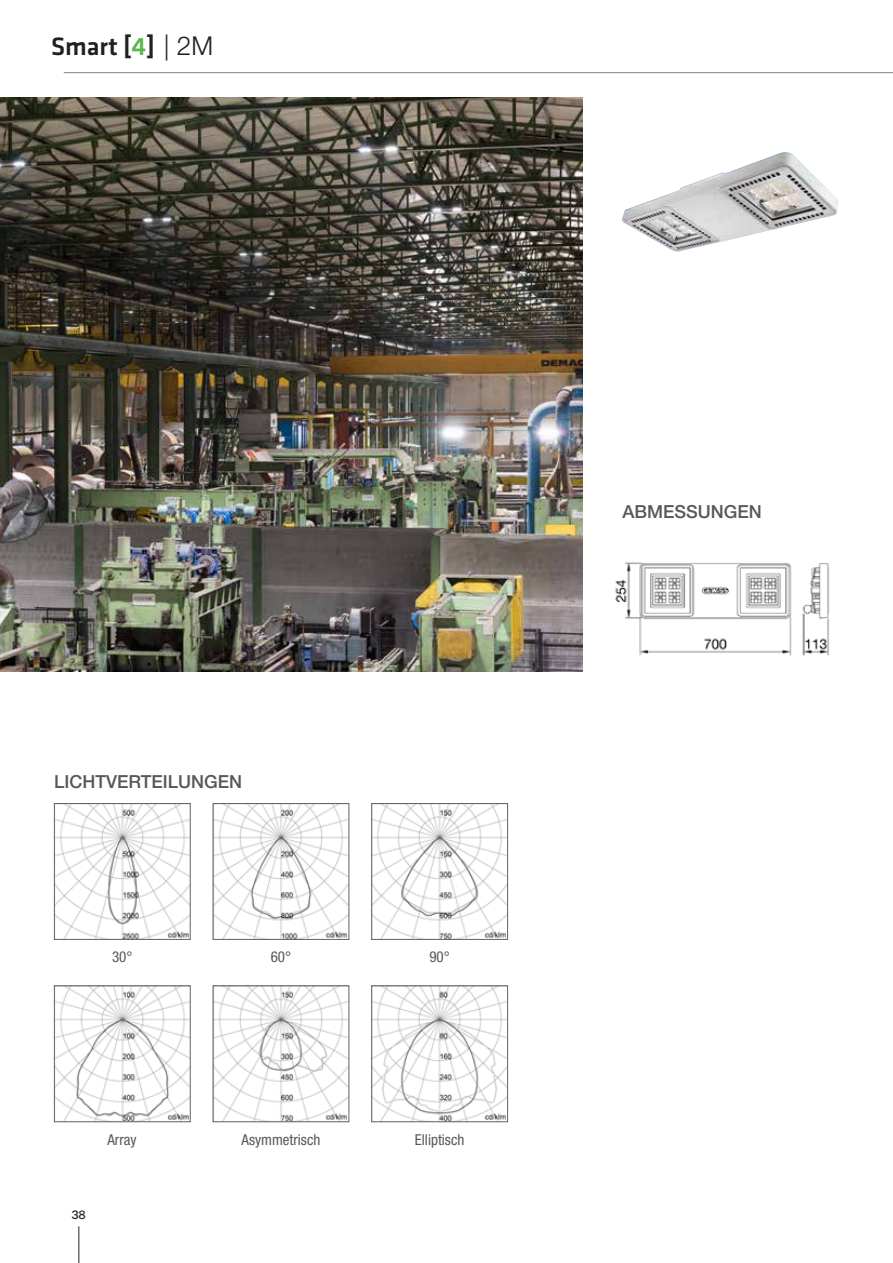
<style>
.page{position:relative;width:893px;height:1263px;background:#fff}
.page>*{position:absolute;margin:0;border:0;box-sizing:border-box;transform-origin:0 0}
.t1{font:500 26.1px "Klavika";color:#231f20}
.t2{font:500 18px "Helvetica Neue LT Std";color:#57585a}
.t3{font:condensed 15px "Helvetica Neue LT Std";color:#57585a}
.t4{font:500 12px "Novecentowide";color:#231f20}
.s1{color:#58ba49}
.s2{font-family:"Helvetica Neue LT Std";font-weight:300}
</style>
<div class="page">
<img style="left:621px;top:152px;width:218px;height:100px">
<img style="left:615px;top:562px;width:214px;height:94px">
<img style="left:56px;top:805px;width:133px;height:133px">
<div style="left:54px;top:803px;width:137px;height:137px;border:1px solid #636366"></div>
<img style="left:56px;top:987px;width:133px;height:133px">
<div style="left:54px;top:985px;width:137px;height:137px;border:1px solid #636366"></div>
<img style="left:373px;top:805px;width:133px;height:133px">
<div style="left:371px;top:803px;width:137px;height:137px;border:1px solid #636366"></div>
<img style="left:373px;top:987px;width:133px;height:133px">
<div style="left:371px;top:985px;width:137px;height:137px;border:1px solid #636366"></div>
<img style="left:215px;top:805px;width:132px;height:133px">
<div style="left:213px;top:803px;width:136px;height:137px;border:1px solid #636366"></div>
<img style="left:215px;top:987px;width:132px;height:133px">
<div style="left:213px;top:985px;width:136px;height:137px;border:1px solid #636366"></div>
<img style="left:0;top:98px;width:583px;height:574px">
<hr style="left:79px;top:1226px;width:1px;height:37px;background:#231f20">
<hr style="left:64px;top:72px;width:829px;height:1px;background:#808285">
<h1 class="t1" style="left:51px;top:32px;width:164px">Smart [<span class="s1">4</span>] <span class="s2">| 2M</span></h1>
<p class="t2" style="left:54px;top:771px;width:190px">LICHTVERTEILUNGEN</p>
<p class="t3" style="left:112px;top:948px;width:22px">30°</p>
<p class="t3" style="left:271px;top:948px;width:22px">60°</p>
<p class="t3" style="left:429px;top:948px;width:22px">90°</p>
<p class="t3" style="left:107px;top:1131px;width:31px">Array</p>
<p class="t3" style="left:242px;top:1131px;width:80px">Asymmetrisch</p>
<p class="t3" style="left:415px;top:1131px;width:51px">Elliptisch</p>
<p class="t4" style="left:71px;top:1207px;width:16px">38</p>
<p class="t2" style="left:622px;top:501px;width:141px">ABMESSUNGEN</p>
</div>
